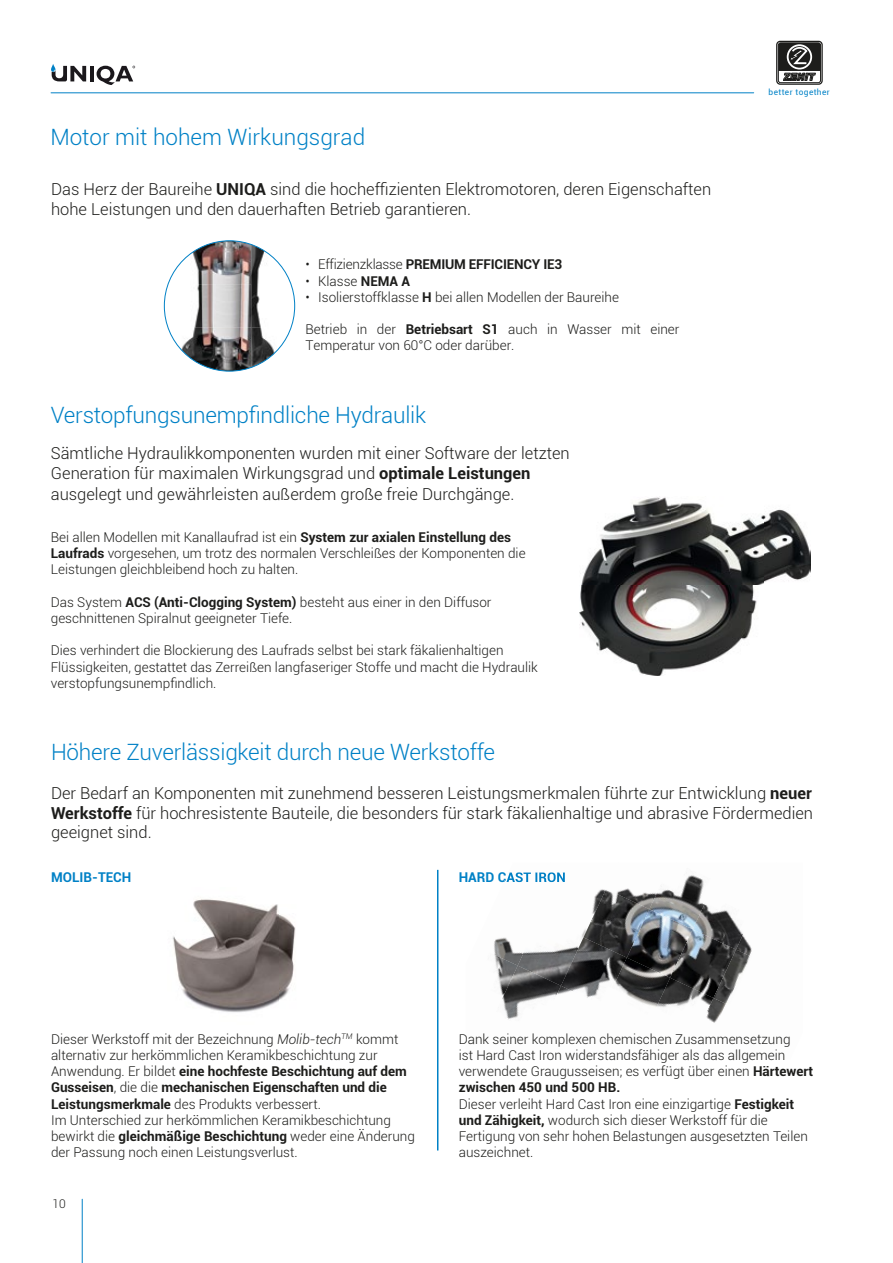
<style>
.page{position:relative;width:893px;height:1263px;background:#fff}
.page>*{position:absolute;margin:0;border:0;box-sizing:border-box;transform-origin:0 0}
.t1{font:300 22.5px "Roboto";letter-spacing:-.01em;color:#0081c6}
.t2{font:300 16.5px/19.8px "Roboto";color:#1d1d1b}
.t3{font:300 13.5px/16.2px "Roboto";color:#1d1d1b}
.t4{font:700 13.5px "Roboto";letter-spacing:-.015em;color:#1d1d1b}
.t5{font:700 13.5px "Roboto";color:#0081c6}
.t6{font:300 12px "Roboto";color:#1d1d1b}
.t7{font:8.25px "Roboto";letter-spacing:.05em;color:#0082c7}
.s1{font-weight:700}
.s2{font-weight:300}
.s3{font-style:italic}
</style>
<div class="page">
<hr style="left:90px;top:66px;width:4px;height:15px;background:#1b181c">
<svg style="left:97px;top:66px;width:38px;height:19px"></svg>
<svg style="left:51px;top:64px;width:35px;height:17px"></svg>
<hr style="left:82px;top:1199px;width:1px;height:64px;background:#0081c6">
<hr style="left:51px;top:92px;width:703px;height:1px;background:#0081c6">
<div style="left:776px;top:41px;width:47px;height:44px;border:1px solid #1d1d1b;border-radius:3px"></div>
<div style="left:778px;top:43px;width:43px;height:40px;border:1px solid #1d1d1b;border-radius:2px"></div>
<svg style="left:778px;top:43px;width:42px;height:38px"></svg>
<img style="left:580px;top:496px;width:230px;height:180px">
<img style="left:168px;top:241px;width:83px;height:43px">
<img style="left:251px;top:244px;width:44px;height:84px">
<img style="left:164px;top:284px;width:87px;height:44px">
<img style="left:168px;top:328px;width:83px;height:43px">
<img style="left:251px;top:328px;width:40px;height:39px">
<img style="left:172px;top:899px;width:124px;height:114px">
<img style="left:649px;top:875px;width:55px;height:34px">
<img style="left:693px;top:881px;width:43px;height:48px">
<img style="left:736px;top:924px;width:16px;height:25px">
<img style="left:584px;top:889px;width:65px;height:48px">
<img style="left:627px;top:909px;width:66px;height:48px">
<img style="left:670px;top:929px;width:66px;height:49px">
<img style="left:713px;top:949px;width:39px;height:49px">
<img style="left:494px;top:937px;width:17px;height:8px">
<img style="left:518px;top:931px;width:66px;height:34px">
<img style="left:561px;top:937px;width:66px;height:49px">
<img style="left:604px;top:957px;width:66px;height:47px">
<img style="left:647px;top:978px;width:66px;height:30px">
<img style="left:691px;top:998px;width:38px;height:25px">
<img style="left:494px;top:945px;width:24px;height:20px">
<img style="left:495px;top:965px;width:66px;height:49px">
<img style="left:538px;top:986px;width:62px;height:28px">
<img style="left:582px;top:1006px;width:66px;height:8px">
<img style="left:506px;top:1014px;width:13px;height:5px">
<img style="left:504px;top:872px;width:61px;height:10px">
<hr style="left:437px;top:870px;width:1px;height:280px;background:#0081c6">
<h1 class="t1" style="left:50px;top:121px;width:316px">Motor mit hohem Wirkungsgrad</h1>
<p class="t2" style="left:51px;top:179px;width:662px">Das Herz der Baureihe <span class="s1">UNIQA</span> sind die hocheffizienten Elektromotoren, deren Eigenschaften hohe Leistungen und den dauerhaften Betrieb garantieren.</p>
<p class="t4" style="left:305px;top:255px;width:258px"><span class="s2">• Effizienzklasse</span> PREMIUM EFFICIENCY IE3</p>
<p class="t3" style="left:305px;top:272px;width:106px">• Klasse <span class="s1">NEMA A</span></p>
<p class="t3" style="left:305px;top:288px;width:315px">• Isolierstoffklasse <span class="s1">H</span> bei allen Modellen der Baureihe</p>
<p class="t3" style="left:305px;top:321px;width:376px">Betrieb in der <span class="s1">Betriebsart S1</span> auch in Wasser mit einer<br>Temperatur von 60°C oder darüber.</p>
<h1 class="t1" style="left:51px;top:399px;width:377px">Verstopfungsunempfindliche Hydraulik</h1>
<p class="t2" style="left:51px;top:442px;width:520px">Sämtliche Hydraulikkomponenten wurden mit einer Software der letzten<br>Generation für maximalen Wirkungsgrad und <span class="s1">optimale Leistungen</span></p>
<p class="t2" style="left:51px;top:484px;width:465px">ausgelegt und gewährleisten außerdem große freie Durchgänge.</p>
<p class="t3" style="left:51px;top:529px;width:476px">Bei allen Modellen mit Kanallaufrad ist ein <span class="s1">System zur axialen Einstellung des<br>Laufrads</span> vorgesehen, um trotz des normalen Verschleißes der Komponenten die<br>Leistungen gleichbleibend hoch zu halten.</p>
<p class="t3" style="left:51px;top:593px;width:442px">Das System <span class="s1">ACS (Anti-Clogging System)</span> besteht aus einer in den Diffusor geschnittenen Spiralnut geeigneter Tiefe.</p>
<p class="t3" style="left:51px;top:642px;width:489px">Dies verhindert die Blockierung des Laufrads selbst bei stark fäkalienhaltigen<br>Flüssigkeiten, gestattet das Zerreißen langfaseriger Stoffe und macht die Hydraulik verstopfungsunempfindlich.</p>
<p class="t7" style="left:769px;top:86px;width:63px">better together</p>
<h1 class="t1" style="left:51px;top:736px;width:445px">Höhere Zuverlässigkeit durch neue Werkstoffe</h1>
<p class="t2" style="left:51px;top:782px;width:764px;text-align:justify">Der Bedarf an Komponenten mit zunehmend besseren Leistungsmerkmalen führte zur Entwicklung <span class="s1">neuer Werkstoffe</span> für hochresistente Bauteile, die besonders für stark fäkalienhaltige und abrasive Fördermedien geeignet sind.</p>
<p class="t5" style="left:51px;top:868px;width:82px">MOLIB-TECH</p>
<p class="t3" style="left:51px;top:1030px;width:365px">Dieser Werkstoff mit der Bezeichnung <span class="s3">Molib-tech</span><sup>TM</sup> kommt alternativ zur herkömmlichen Keramikbeschichtung zur Anwendung. Er bildet <span class="s1">eine hochfeste Beschichtung auf dem Gusseisen</span>, die die <span class="s1">mechanischen Eigenschaften und die Leistungsmerkmale</span> des Produkts verbessert.<br>Im Unterschied zur herkömmlichen Keramikbeschichtung bewirkt die <span class="s1">gleichmäßige Beschichtung</span> weder eine Änderung der Passung noch einen Leistungsverlust.</p>
<p class="t6" style="left:52px;top:1195px;width:15px">10</p>
<p class="t3" style="left:459px;top:1030px;width:356px">Dank seiner komplexen chemischen Zusammensetzung<br>ist Hard Cast Iron widerstandsfähiger als das allgemein verwendete Graugusseisen; es verfügt über einen <span class="s1">Härtewert zwischen 450 und 500 HB.<br></span>Dieser verleiht Hard Cast Iron eine einzigartige <span class="s1">Festigkeit und Zähigkeit,</span> wodurch sich dieser Werkstoff für die Fertigung von sehr hohen Belastungen ausgesetzten Teilen auszeichnet.</p>
</div>
